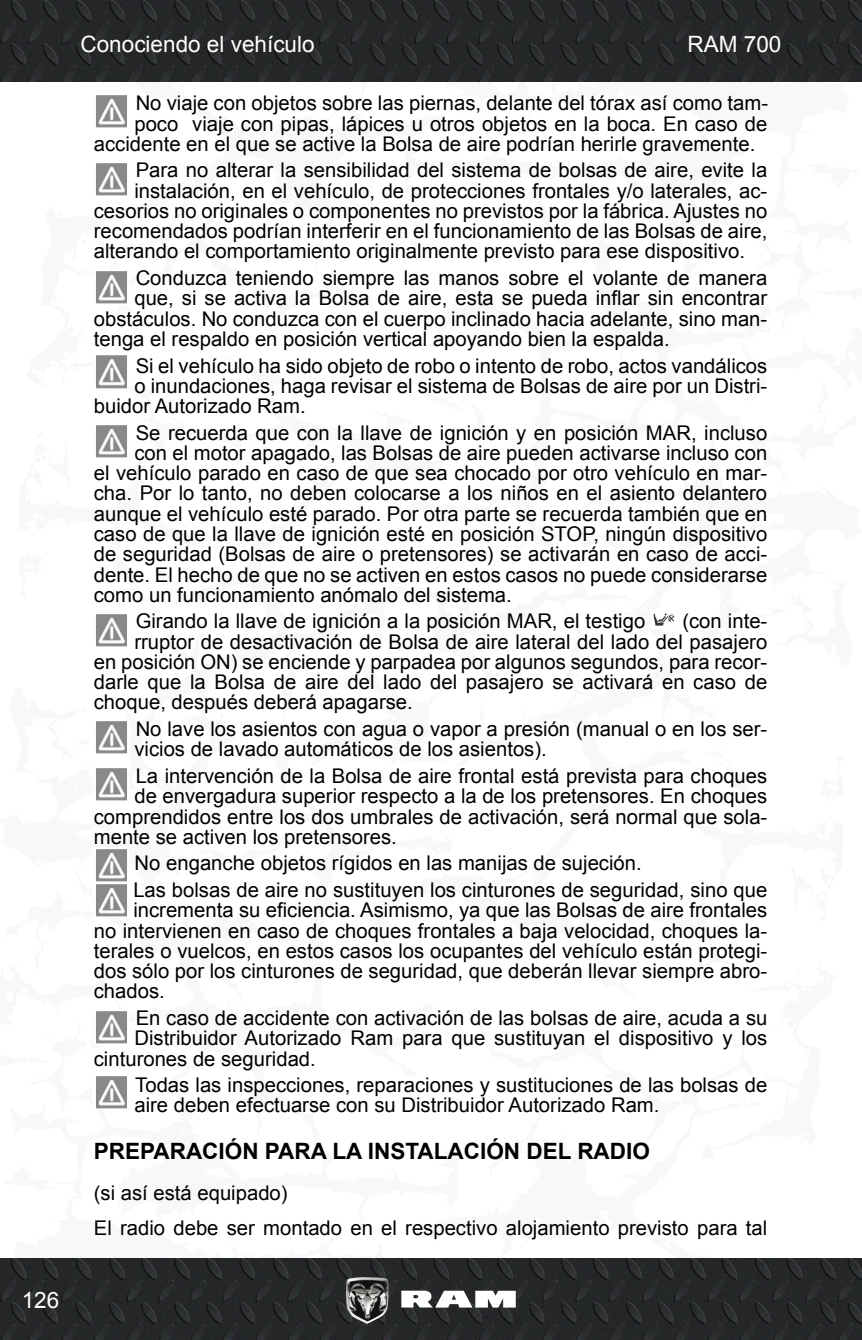
<style>
.page{position:relative;width:862px;height:1340px;background:#fff}
.page>*{position:absolute;margin:0;border:0;box-sizing:border-box;transform-origin:0 0}
._2_Subtítulo{font:700 22.5px "Arial";color:#000}
.t1{font:22.5px "Arial";color:#fff}
.Adver_Preca_Texto{font:20.25px/20.2px "Arial";color:#000}
._4_Normal{font:20.25px "Arial";color:#000}
</style>
<div class="page">
<svg style="left:861px;top:39px;width:1px;height:1259px"></svg>
<img style="left:0;top:0;width:861px;height:81px">
<img style="left:0;top:1258px;width:861px;height:81px">
<svg style="left:401px;top:1290px;width:114px;height:17px"></svg>
<img style="left:346px;top:1276px;width:42px;height:47px">
<img style="left:96px;top:95px;width:31px;height:33px">
<img style="left:96px;top:163px;width:31px;height:33px">
<img style="left:96px;top:271px;width:31px;height:33px">
<img style="left:96px;top:355px;width:31px;height:34px">
<img style="left:96px;top:425px;width:31px;height:33px">
<img style="left:96px;top:614px;width:31px;height:33px">
<img style="left:653px;top:613px;width:22px;height:13px">
<img style="left:96px;top:721px;width:31px;height:33px">
<img style="left:96px;top:768px;width:31px;height:33px">
<img style="left:96px;top:849px;width:31px;height:68px">
<img style="left:96px;top:1011px;width:31px;height:33px">
<img style="left:96px;top:1076px;width:31px;height:33px">
<p class="t1" style="left:22px;top:1284px;width:39px">126</p>
<p class="t1" style="left:80px;top:29px;width:235px">Conociendo el vehículo</p>
<p class="t1" style="left:687px;top:29px;width:95px">RAM 700</p>
<p class="Adver_Preca_Texto" style="left:136px;top:93px;width:633px">No viaje con objetos sobre las piernas, delante del tórax así como tam-</p>
<p class="Adver_Preca_Texto" style="left:134px;top:113px;width:634px">poco viaje con pipas, lápices u otros objetos en la boca. En caso de</p>
<p class="Adver_Preca_Texto" style="left:94px;top:134px;width:662px">accidente en el que se active la Bolsa de aire podrían herirle gravemente.</p>
<p class="Adver_Preca_Texto" style="left:136px;top:160px;width:632px">Para no alterar la sensibilidad del sistema de bolsas de aire, evite la</p>
<p class="Adver_Preca_Texto" style="left:134px;top:181px;width:634px">instalación, en el vehículo, de protecciones frontales y/o laterales, ac-</p>
<p class="Adver_Preca_Texto" style="left:94px;top:201px;width:674px">cesorios no originales o componentes no previstos por la fábrica. Ajustes no</p>
<p class="Adver_Preca_Texto" style="left:94px;top:221px;width:674px">recomendados podrían interferir en el funcionamiento de las Bolsas de aire,</p>
<p class="Adver_Preca_Texto" style="left:94px;top:241px;width:652px">alterando el comportamiento originalmente previsto para ese dispositivo.</p>
<p class="Adver_Preca_Texto" style="left:136px;top:268px;width:632px">Conduzca teniendo siempre las manos sobre el volante de manera</p>
<p class="Adver_Preca_Texto" style="left:134px;top:288px;width:634px">que, si se activa la Bolsa de aire, esta se pueda inflar sin encontrar</p>
<p class="Adver_Preca_Texto" style="left:94px;top:308px;width:674px">obstáculos. No conduzca con el cuerpo inclinado hacia adelante, sino man-</p>
<p class="Adver_Preca_Texto" style="left:94px;top:329px;width:577px">tenga el respaldo en posición vertical apoyando bien la espalda.</p>
<p class="Adver_Preca_Texto" style="left:136px;top:355px;width:632px">Si el vehículo ha sido objeto de robo o intento de robo, actos vandálicos</p>
<p class="Adver_Preca_Texto" style="left:134px;top:376px;width:634px">o inundaciones, haga revisar el sistema de Bolsas de aire por un Distri-</p>
<p class="Adver_Preca_Texto" style="left:94px;top:396px;width:213px">buidor Autorizado Ram.</p>
<p class="Adver_Preca_Texto" style="left:136px;top:422px;width:632px">Se recuerda que con la llave de ignición y en posición MAR, incluso</p>
<p class="Adver_Preca_Texto" style="left:134px;top:443px;width:634px">con el motor apagado, las Bolsas de aire pueden activarse incluso con</p>
<p class="Adver_Preca_Texto" style="left:94px;top:463px;width:674px">el vehículo parado en caso de que sea chocado por otro vehículo en mar-</p>
<p class="Adver_Preca_Texto" style="left:94px;top:483px;width:674px">cha. Por lo tanto, no deben colocarse a los niños en el asiento delantero</p>
<p class="Adver_Preca_Texto" style="left:94px;top:503px;width:674px">aunque el vehículo esté parado. Por otra parte se recuerda también que en</p>
<p class="Adver_Preca_Texto" style="left:94px;top:524px;width:674px">caso de que la llave de ignición esté en posición STOP, ningún dispositivo</p>
<p class="Adver_Preca_Texto" style="left:94px;top:544px;width:674px">de seguridad (Bolsas de aire o pretensores) se activarán en caso de acci-</p>
<p class="Adver_Preca_Texto" style="left:94px;top:564px;width:674px">dente. El hecho de que no se activen en estos casos no puede considerarse</p>
<p class="Adver_Preca_Texto" style="left:94px;top:584px;width:419px">como un funcionamiento anómalo del sistema.</p>
<p class="Adver_Preca_Texto" style="left:136px;top:611px;width:511px">Girando la llave de ignición a la posición MAR, el testigo</p>
<p class="Adver_Preca_Texto" style="left:682px;top:611px;width:86px">(con inte-</p>
<p class="Adver_Preca_Texto" style="left:134px;top:631px;width:634px">rruptor de desactivación de Bolsa de aire lateral del lado del pasajero</p>
<p class="Adver_Preca_Texto" style="left:94px;top:652px;width:674px">en posición ON) se enciende y parpadea por algunos segundos, para recor-</p>
<p class="Adver_Preca_Texto" style="left:94px;top:672px;width:674px">darle que la Bolsa de aire del lado del pasajero se activará en caso de</p>
<p class="Adver_Preca_Texto" style="left:94px;top:692px;width:320px">choque, después deberá apagarse.</p>
<p class="Adver_Preca_Texto" style="left:134px;top:719px;width:634px">No lave los asientos con agua o vapor a presión (manual o en los ser&shy;vicios de lavado automáticos de los asientos).</p>
<p class="Adver_Preca_Texto" style="left:136px;top:766px;width:632px">La intervención de la Bolsa de aire frontal está prevista para choques</p>
<p class="Adver_Preca_Texto" style="left:134px;top:786px;width:634px">de envergadura superior respecto a la de los pretensores. En choques</p>
<p class="Adver_Preca_Texto" style="left:94px;top:806px;width:674px">comprendidos entre los dos umbrales de activación, será normal que sola-</p>
<p class="Adver_Preca_Texto" style="left:94px;top:826px;width:304px">mente se activen los pretensores.</p>
<p class="Adver_Preca_Texto" style="left:134px;top:853px;width:508px">No enganche objetos rígidos en las manijas de sujeción.</p>
<p class="Adver_Preca_Texto" style="left:133px;top:880px;width:635px">Las bolsas de aire no sustituyen los cinturones de seguridad, sino que</p>
<p class="Adver_Preca_Texto" style="left:133px;top:900px;width:635px">incrementa su eficiencia. Asimismo, ya que las Bolsas de aire frontales</p>
<p class="Adver_Preca_Texto" style="left:94px;top:920px;width:674px">no intervienen en caso de choques frontales a baja velocidad, choques la-</p>
<p class="Adver_Preca_Texto" style="left:94px;top:940px;width:674px">terales o vuelcos, en estos casos los ocupantes del vehículo están protegi-</p>
<p class="Adver_Preca_Texto" style="left:94px;top:961px;width:674px">dos sólo por los cinturones de seguridad, que deberán llevar siempre abro-</p>
<p class="Adver_Preca_Texto" style="left:94px;top:981px;width:72px">chados.</p>
<p class="Adver_Preca_Texto" style="left:136px;top:1007px;width:633px">En caso de accidente con activación de las bolsas de aire, acuda a su</p>
<p class="Adver_Preca_Texto" style="left:134px;top:1028px;width:634px">Distribuidor Autorizado Ram para que sustituyan el dispositivo y los</p>
<p class="Adver_Preca_Texto" style="left:94px;top:1048px;width:223px">cinturones de seguridad.</p>
<p class="Adver_Preca_Texto" style="left:134px;top:1075px;width:634px">Todas las inspecciones, reparaciones y sustituciones de las bolsas de aire deben efectuarse con su Distribuidor Autorizado Ram.</p>
<p class="_2_Subtítulo" style="left:94px;top:1135px;width:557px">PREPARACIÓN PARA LA INSTALACIÓN DEL RADIO</p>
<p class="_4_Normal" style="left:94px;top:1179px;width:195px">(si así está equipado)</p>
<p class="_4_Normal" style="left:94px;top:1215px;width:674px">El radio debe ser montado en el respectivo alojamiento previsto para tal</p>
</div>
